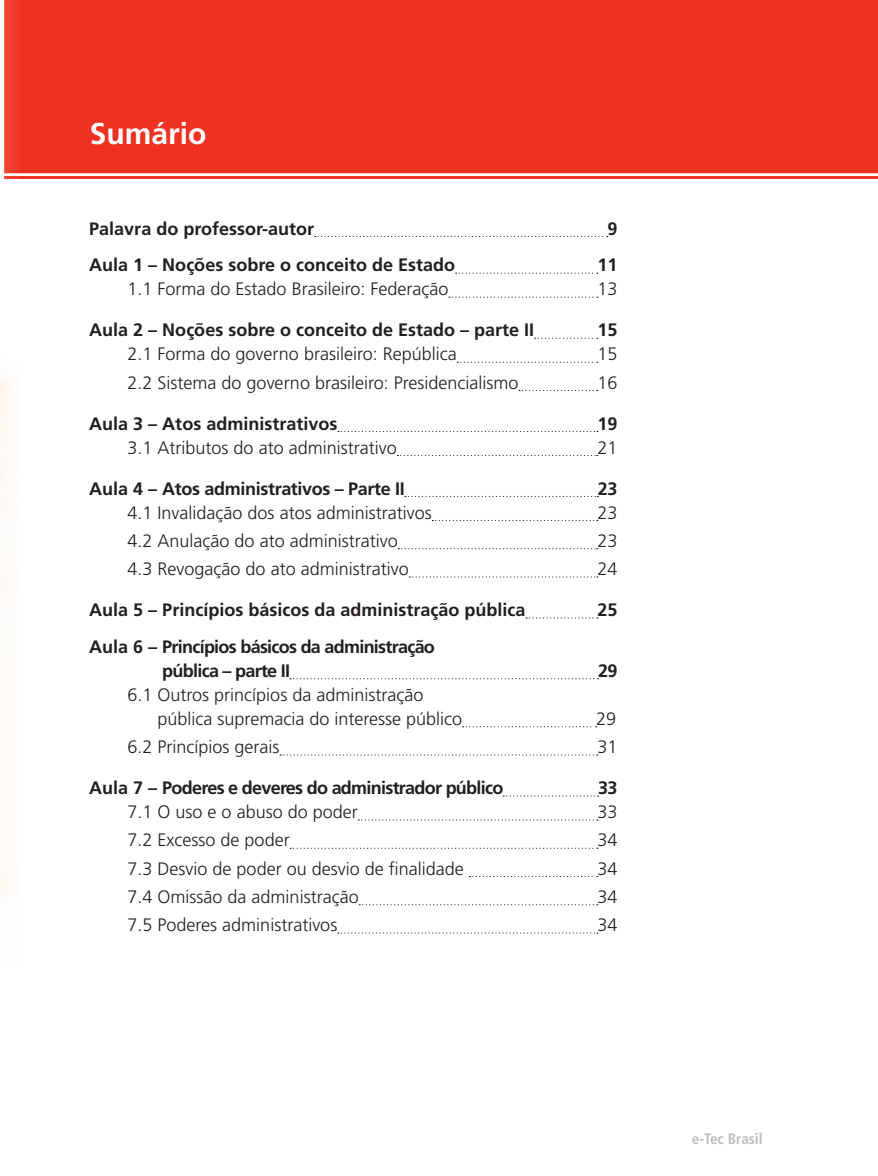
<style>
.page{position:relative;width:878px;height:1176px;background:#fff}
.page>*{position:absolute;margin:0;border:0;box-sizing:border-box;transform-origin:0 0}
.t1{font:700 30px "Frutiger LT Std";color:#fff}
.t2{font:300 18px/24px "Frutiger LT Std";color:#231f20}
.t3{font:700 18px "Frutiger LT Std";color:#231f20}
.t4{font:700 18px/24px "Frutiger LT Std";letter-spacing:-.04em;color:#231f20}
.t5{font:700 18px "Frutiger LT Std";letter-spacing:-.02em;color:#231f20}
.t6{font:700 condensed 15px "Frutiger LT Std";color:#bcbdc0}
</style>
<div class="page">
<div style="left:25px;top:0;width:853px;height:173px;background:#ef3122"></div>
<hr style="left:4px;top:176px;width:874px;height:3px;background:#ef3122">
<svg style="left:315px;top:236px;width:293px;height:1px"></svg>
<svg style="left:455px;top:273px;width:143px;height:1px"></svg>
<svg style="left:449px;top:297px;width:149px;height:1px"></svg>
<svg style="left:535px;top:338px;width:63px;height:1px"></svg>
<svg style="left:457px;top:362px;width:141px;height:1px"></svg>
<svg style="left:519px;top:390px;width:79px;height:1px"></svg>
<svg style="left:338px;top:431px;width:260px;height:1px"></svg>
<svg style="left:397px;top:455px;width:201px;height:1px"></svg>
<svg style="left:405px;top:496px;width:193px;height:1px"></svg>
<svg style="left:432px;top:520px;width:166px;height:1px"></svg>
<svg style="left:398px;top:548px;width:200px;height:1px"></svg>
<svg style="left:409px;top:576px;width:189px;height:2px"></svg>
<svg style="left:526px;top:617px;width:72px;height:2px"></svg>
<svg style="left:290px;top:678px;width:308px;height:1px"></svg>
<svg style="left:462px;top:726px;width:134px;height:1px"></svg>
<svg style="left:280px;top:754px;width:318px;height:2px"></svg>
<svg style="left:503px;top:795px;width:95px;height:2px"></svg>
<svg style="left:358px;top:819px;width:240px;height:2px"></svg>
<svg style="left:290px;top:848px;width:308px;height:1px"></svg>
<svg style="left:469px;top:876px;width:129px;height:1px"></svg>
<svg style="left:359px;top:904px;width:239px;height:1px"></svg>
<svg style="left:338px;top:932px;width:260px;height:2px"></svg>
<img style="left:0;top:0;width:25px;height:898px">
<svg style="left:0;top:0;width:5px;height:3px"></svg>
<h1 class="t1" style="left:90px;top:116px;width:118px">Sumário</h1>
<p class="t3" style="left:89px;top:218px;width:226px">Palavra do professor-autor</p>
<p class="t3" style="left:607px;top:218px;width:12px">9</p>
<p class="t3" style="left:89px;top:255px;width:367px">Aula 1 – Noções sobre o conceito de Estado</p>
<p class="t3" style="left:597px;top:255px;width:22px">11</p>
<p class="t2" style="left:128px;top:277px;width:322px">1.1 Forma do Estado Brasileiro: Federação</p>
<p class="t2" style="left:597px;top:277px;width:22px">13</p>
<p class="t3" style="left:89px;top:320px;width:446px">Aula 2 – Noções sobre o conceito de Estado – parte II</p>
<p class="t3" style="left:597px;top:320px;width:22px">15</p>
<p class="t2" style="left:128px;top:342px;width:331px">2.1 Forma do governo brasileiro: República</p>
<p class="t2" style="left:597px;top:342px;width:22px">15</p>
<p class="t2" style="left:128px;top:371px;width:392px">2.2 Sistema do governo brasileiro: Presidencialismo</p>
<p class="t2" style="left:597px;top:371px;width:22px">16</p>
<p class="t3" style="left:89px;top:413px;width:250px">Aula 3 – Atos administrativos</p>
<p class="t3" style="left:597px;top:413px;width:22px">19</p>
<p class="t2" style="left:128px;top:436px;width:271px">3.1 Atributos do ato administrativo</p>
<p class="t2" style="left:597px;top:436px;width:22px">21</p>
<p class="t5" style="left:89px;top:478px;width:317px">Aula 4 – Atos administrativos – Parte II</p>
<p class="t3" style="left:598px;top:478px;width:21px">23</p>
<p class="t2" style="left:128px;top:501px;width:306px">4.1 Invalidação dos atos administrativos</p>
<p class="t2" style="left:597px;top:501px;width:22px">23</p>
<p class="t2" style="left:128px;top:529px;width:272px">4.2 Anulação do ato administrativo</p>
<p class="t2" style="left:597px;top:529px;width:22px">23</p>
<p class="t2" style="left:128px;top:557px;width:283px">4.3 Revogação do ato administrativo</p>
<p class="t2" style="left:597px;top:557px;width:22px">24</p>
<p class="t3" style="left:89px;top:599px;width:438px">Aula 5 – Princípios básicos da administração pública</p>
<p class="t3" style="left:597px;top:599px;width:22px">25</p>
<p class="t4" style="left:162px;top:635px;width:274px;text-indent:-73px">Aula 6 – Princípios básicos da administração pública – parte II</p>
<p class="t3" style="left:598px;top:660px;width:21px">29</p>
<p class="t2" style="left:158px;top:683px;width:306px;text-indent:-30px">6.1 Outros princípios da administração pública supremacia do interesse público</p>
<p class="t2" style="left:596px;top:707px;width:22px">29</p>
<p class="t2" style="left:128px;top:735px;width:154px">6.2 Princípios gerais</p>
<p class="t2" style="left:597px;top:735px;width:22px">31</p>
<p class="t4" style="left:89px;top:776px;width:415px">Aula 7 – Poderes e deveres do administrador público</p>
<p class="t3" style="left:598px;top:777px;width:21px">33</p>
<p class="t2" style="left:128px;top:800px;width:232px">7.1 O uso e o abuso do poder</p>
<p class="t2" style="left:597px;top:800px;width:22px">33</p>
<p class="t2" style="left:128px;top:828px;width:164px">7.2 Excesso de poder</p>
<p class="t2" style="left:597px;top:828px;width:22px">34</p>
<p class="t2" style="left:128px;top:857px;width:338px">7.3 Desvio de poder ou desvio de finalidade</p>
<p class="t2" style="left:597px;top:857px;width:22px">34</p>
<p class="t2" style="left:128px;top:885px;width:233px">7.4 Omissão da administração</p>
<p class="t2" style="left:597px;top:885px;width:22px">34</p>
<p class="t2" style="left:128px;top:913px;width:211px">7.5 Poderes administrativos</p>
<p class="t2" style="left:597px;top:913px;width:22px">34</p>
<p class="t6" style="left:692px;top:1129px;width:72px">e-Tec Brasil</p>
</div>
